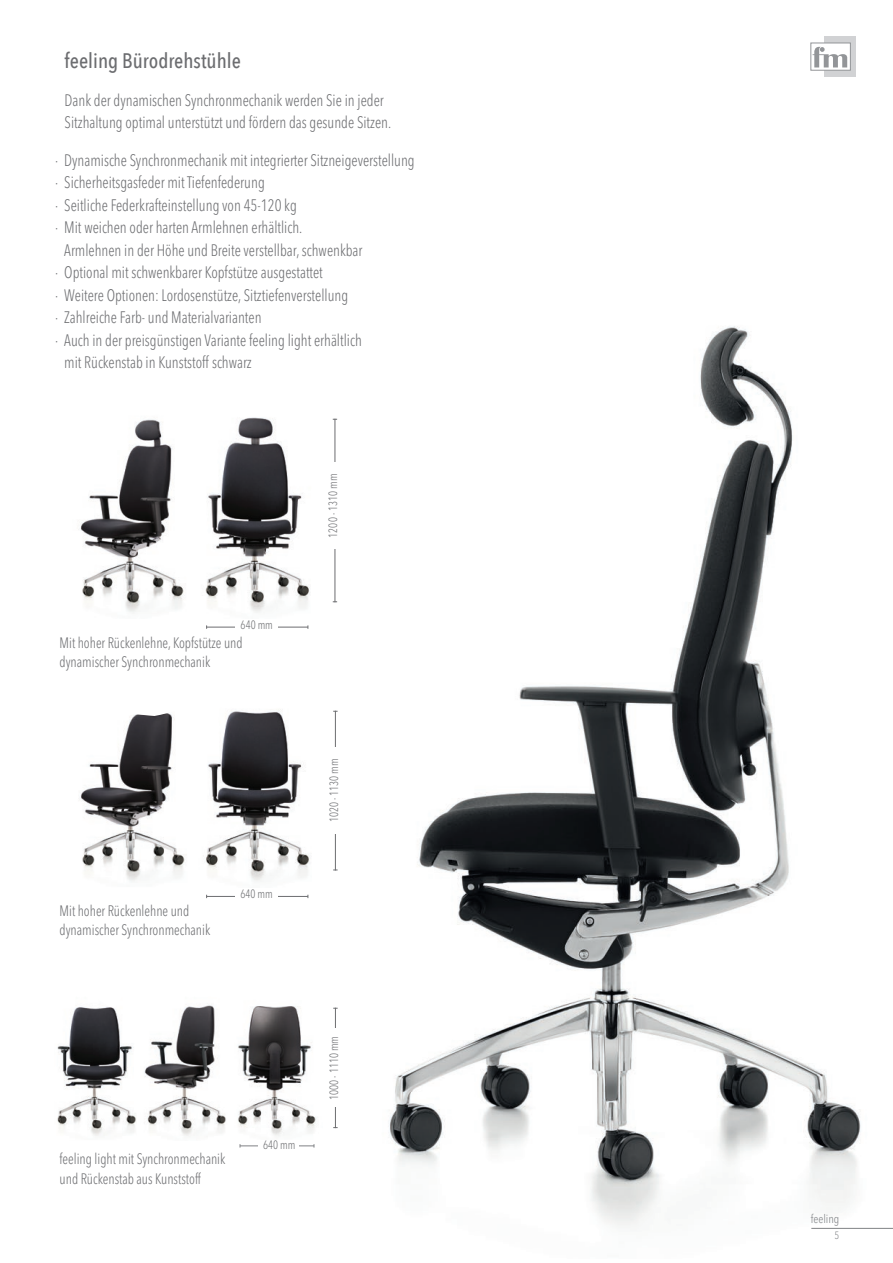
<style>
.page{position:relative;width:893px;height:1263px;background:#fff}
.page>*{position:absolute;margin:0;border:0;box-sizing:border-box;transform-origin:0 0}
.t1{font:500 21px "Avenir Next Condensed";color:#6c6d70}
.t2{font:300 condensed 16.5px "Avenir Next LT Pro";color:#6c6d70;scale:.91 1}
.t3{font:300 condensed 15px "Avenir Next LT Pro";color:#6c6d70;scale:.91 1}
.t4{font:300 condensed 12px "Avenir Next LT Pro";color:#6c6d70;scale:.91 1}
.t5{font:300 condensed 12px "Avenir Next LT Pro";color:#808285}
.t6{font:300 condensed 10.5px "Avenir Next LT Pro";color:#808285}
</style>
<div class="page">
<img style="left:389px;top:326px;width:504px;height:902px">
<img style="left:238px;top:1006px;width:79px;height:130px">
<img style="left:144px;top:1005px;width:82px;height:131px">
<hr style="left:335px;top:1008px;width:1px;height:119px;background:#6c6d70">
<img style="left:57px;top:1007px;width:79px;height:129px">
<img style="left:206px;top:709px;width:104px;height:172px">
<img style="left:205px;top:417px;width:105px;height:196px">
<img style="left:80px;top:419px;width:104px;height:194px">
<hr style="left:207px;top:627px;width:101px;height:1px;background:#6c6d70">
<hr style="left:335px;top:419px;width:1px;height:183px;background:#6c6d70">
<hr style="left:335px;top:711px;width:1px;height:159px;background:#6c6d70">
<img style="left:80px;top:713px;width:105px;height:169px">
<hr style="left:207px;top:896px;width:101px;height:1px;background:#6c6d70">
<hr style="left:240px;top:1145px;width:74px;height:1px;background:#808285">
<div style="left:258px;top:1140px;width:41px;height:13px;background:#fff"></div>
<div style="left:328px;top:462px;width:15px;height:87px;background:#fff"></div>
<div style="left:236px;top:620px;width:42px;height:15px;background:#fff"></div>
<div style="left:236px;top:889px;width:42px;height:15px;background:#fff"></div>
<div style="left:329px;top:747px;width:15px;height:87px;background:#fff"></div>
<div style="left:329px;top:1029px;width:15px;height:78px;background:#fff"></div>
<hr style="left:818px;top:1223px;width:49px;height:1px;background:#fff">
<hr style="left:811px;top:1228px;width:82px;height:1px;background:#808285">
<div style="left:824px;top:36px;width:32px;height:41px;background:#d1d2d4"></div>
<svg style="left:810px;top:43px;width:41px;height:28px"></svg>
<svg style="left:813px;top:47px;width:34px;height:20px"></svg>
<p class="t1" style="left:65px;top:48px;width:178px">feeling Bürodrehstühle</p>
<p class="t2" style="left:65px;top:90px;width:352px">Dank der dynamischen Synchronmechanik werden Sie in jeder</p>
<p class="t2" style="left:65px;top:113px;width:360px">Sitzhaltung optimal unterstützt und fördern das gesunde Sitzen.</p>
<p class="t2" style="left:55px;top:150px;width:397px">· Dynamische Synchronmechanik mit integrierter Sitzneigeverstellung</p>
<p class="t2" style="left:55px;top:172px;width:232px">· Sicherheitsgasfeder mit Tiefenfederung</p>
<p class="t2" style="left:55px;top:195px;width:267px">· Seitliche Federkrafteinstellung von 45-120 kg</p>
<p class="t2" style="left:55px;top:217px;width:273px">· Mit weichen oder harten Armlehnen erhältlich.</p>
<p class="t2" style="left:64px;top:240px;width:329px">Armlehnen in der Höhe und Breite verstellbar, schwenkbar</p>
<p class="t2" style="left:55px;top:262px;width:295px">· Optional mit schwenkbarer Kopfstütze ausgestattet</p>
<p class="t2" style="left:55px;top:285px;width:323px">· Weitere Optionen: Lordosenstütze, Sitztiefenverstellung</p>
<p class="t2" style="left:55px;top:307px;width:228px">· Zahlreiche Farb- und Materialvarianten</p>
<p class="t2" style="left:55px;top:330px;width:338px">· Auch in der preisgünstigen Variante feeling light erhältlich</p>
<p class="t2" style="left:64px;top:352px;width:208px">mit Rückenstab in Kunststoff schwarz</p>
<p class="t4" style="left:241px;top:618px;width:37px">640 mm</p>
<p class="t3" style="left:60px;top:633px;width:203px">Mit hoher Rückenlehne, Kopfstütze und</p>
<p class="t3" style="left:60px;top:653px;width:167px">dynamischer Synchronmechanik</p>
<p class="t3" style="left:60px;top:901px;width:144px">Mit hoher Rückenlehne und</p>
<p class="t3" style="left:60px;top:921px;width:167px">dynamischer Synchronmechanik</p>
<p class="t4" style="left:241px;top:887px;width:37px">640 mm</p>
<p class="t4" style="left:326px;top:537px;width:72px;rotate:-90deg">1200 - 1310 mm</p>
<p class="t4" style="left:327px;top:822px;width:72px;rotate:-90deg">1020 - 1130 mm</p>
<p class="t3" style="left:60px;top:1150px;width:184px">feeling light mit Synchronmechanik</p>
<p class="t3" style="left:60px;top:1169px;width:157px">und Rückenstab aus Kunststoff</p>
<p class="t4" style="left:263px;top:1137px;width:37px">640 mm</p>
<p class="t4" style="left:327px;top:1100px;width:72px;rotate:-90deg">1000 - 1110 mm</p>
<p class="t5" style="left:811px;top:1211px;width:30px">feeling</p>
<p class="t6" style="left:834px;top:1229px;width:6px">5</p>
</div>
